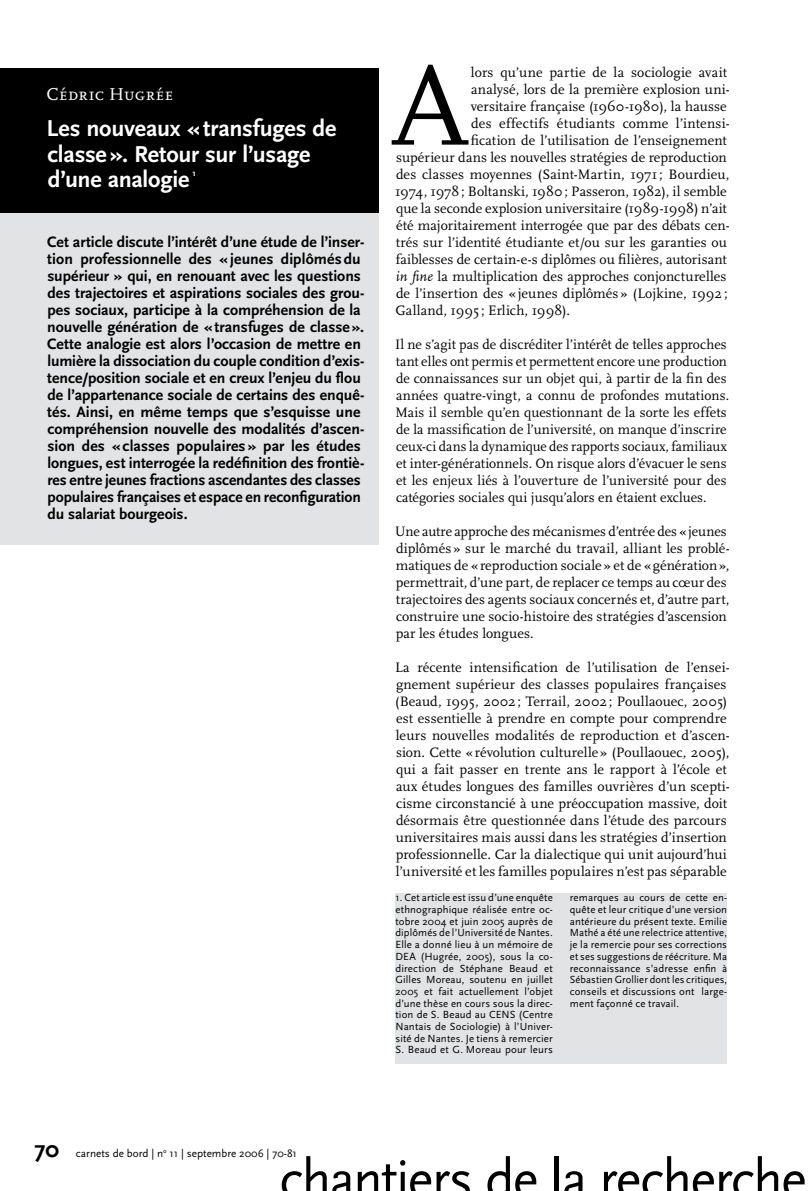
<style>
.page{position:relative;width:808px;height:1191px;background:#fff}
.page>*{position:absolute;margin:0;border:0;box-sizing:border-box;transform-origin:0 0}
.t1{font:57px "Scala Sans";letter-spacing:-.025em;color:#000;scale:.95 1}
.t2{font:700 24px/25.5px "Scala Sans";letter-spacing:-.01em;color:#fff}
.t3{font:700 24px "Scala Sans";color:#000}
.t4{font:18px "Scala Caps";color:#fff}
.t5{font:700 15.75px/17px "Scala Sans";color:#000}
.t6{font:14.25px/17px "Scala";letter-spacing:.005em;color:#000}
.t7{font:11.25px "Scala Sans";color:#000}
.t8{font:10.8px/11.7px "Scala Sans";letter-spacing:.01em;color:#000;text-align:justify}
.t9{font:700 8.7px "Scala Sans";color:#fff}
.s1{font-style:italic}
</style>
<div class="page">
<div style="left:0;top:145px;width:378px;height:399px;background:#e2e3e4"></div>
<div style="left:0;top:68px;width:378px;height:145px;background:#000"></div>
<svg style="left:392px;top:65px;width:76px;height:80px"></svg>
<div style="left:395px;top:893px;width:332px;height:170px;background:#e2e3e4"></div>
<p class="t4" style="left:47px;top:84px;width:128px">Cédric Hugrée</p>
<h2 class="t2" style="left:47px;top:116px;width:291px">Les nouveaux «transfuges de classe». Retour sur l’usage d’une analogie</h2>
<p class="t9" style="left:192px;top:169px;width:5px">1</p>
<p class="t5" style="left:47px;top:233px;width:319px">Cet article discute l’intérêt d’une étude de l’inser&shy;tion professionnelle des «jeunes diplômés du supérieur » qui, en renouant avec les questions des trajectoires et aspirations sociales des grou&shy;pes sociaux, participe à la compréhension de la nouvelle génération de «transfuges de classe».<br>Cette analogie est alors l’occasion de mettre en lumière la dissociation du couple condition d’exis&shy;tence/position sociale et en creux l’enjeu du flou de l’appartenance sociale de certains des enquê&shy;tés. Ainsi, en même temps que s’esquisse une compréhension nouvelle des modalités d’ascen&shy;sion des «classes populaires» par les études longues, est interrogée la redéfinition des frontiè&shy;res entre jeunes fractions ascendantes des classes populaires françaises et espace en reconfiguration du salariat bourgeois.</p>
<p class="t6" style="left:471px;top:64px;width:257px">lors qu’une partie de la sociologie avait</p>
<p class="t6" style="left:471px;top:81px;width:260px">analysé, lors de la première explosion uni-</p>
<p class="t6" style="left:471px;top:98px;width:257px">versitaire française (1960-1980), la hausse</p>
<p class="t6" style="left:471px;top:115px;width:260px">des effectifs étudiants comme l’intensi-</p>
<p class="t6" style="left:471px;top:132px;width:258px">fication de l’utilisation de l’enseignement</p>
<p class="t6" style="left:396px;top:149px;width:332px">supérieur dans les nouvelles stratégies de reproduction</p>
<p class="t6" style="left:396px;top:166px;width:335px">des classes moyennes (Saint-Martin, 1971; Bourdieu,</p>
<p class="t6" style="left:395px;top:183px;width:333px">1974, 1978; Boltanski, 1980; Passeron, 1982), il semble</p>
<p class="t6" style="left:396px;top:200px;width:332px">que la seconde explosion universitaire (1989-1998) n’ait</p>
<p class="t6" style="left:396px;top:217px;width:335px">été majoritairement interrogée que par des débats cen-</p>
<p class="t6" style="left:396px;top:234px;width:332px">trés sur l’identité étudiante et/ou sur les garanties ou</p>
<p class="t6" style="left:396px;top:251px;width:332px">faiblesses de certain-e-s diplômes ou filières, autorisant</p>
<p class="t6" style="left:396px;top:268px;width:332px"><span class="s1">in fine</span> la multiplication des approches conjoncturelles</p>
<p class="t6" style="left:396px;top:285px;width:333px">de l’insertion des « jeunes diplômés » (Lojkine, 1992;</p>
<p class="t6" style="left:395px;top:302px;width:176px">Galland, 1995 ; Erlich, 1998).</p>
<p class="t6" style="left:395px;top:336px;width:336px">Il ne s’agit pas de discréditer l’intérêt de telles approches tant elles ont permis et permettent encore une production de connaissances sur un objet qui, à partir de la fin des années quatre-vingt, a connu de profondes mutations.<br>Mais il semble qu’en questionnant de la sorte les effets de la massification de l’université, on manque d’inscrire ceux-ci dans la dynamique des rapports sociaux, familiaux et inter-générationnels. On risque alors d’évacuer le sens et les enjeux liés à l’ouverture de l’université pour des catégories sociales qui jusqu’alors en étaient exclues.</p>
<p class="t6" style="left:395px;top:523px;width:336px">Une autre approche des mécanismes d’entrée des «jeunes diplômés » sur le marché du travail, alliant les problé&shy;matiques de «reproduction sociale » et de «génération», permettrait, d’une part, de replacer ce temps au cœur des trajectoires des agents sociaux concernés et, d’autre part, construire une socio-histoire des stratégies d’ascension par les études longues.</p>
<p class="t6" style="left:395px;top:659px;width:336px">La récente intensification de l’utilisation de l’ensei&shy;gnement supérieur des classes populaires françaises (Beaud, 1995, 2002; Terrail, 2002; Poullaouec, 2005) est essentielle à prendre en compte pour comprendre leurs nouvelles modalités de reproduction et d’ascen&shy;sion. Cette «révolution culturelle » (Poullaouec, 2005), qui a fait passer en trente ans le rapport à l’école et aux études longues des familles ouvrières d’un scepti&shy;cisme circonstancié à une préoccupation massive, doit désormais être questionnée dans l’étude des parcours universitaires mais aussi dans les stratégies d’insertion professionnelle. Car la dialectique qui unit aujourd’hui l’université et les familles populaires n’est pas séparable</p>
<p class="t8" style="left:395px;top:892px;width:159px">1. Cet article est issu d’une enquête ethnographique réalisée entre oc&shy;tobre 2004 et juin 2005 auprès de diplômés de l’Université de Nantes.<br>Elle a donné lieu à un mémoire de DEA (Hugrée, 2005), sous la co&shy;direction de Stéphane Beaud et Gilles Moreau, soutenu en juillet 2005 et fait actuellement l’objet d’une thèse en cours sous la direc&shy;tion de S. Beaud au CENS (Centre Nantais de Sociologie) à l’Univer&shy;sité de Nantes. Je tiens à remercier S. Beaud et G. Moreau pour leurs</p>
<p class="t8" style="left:570px;top:892px;width:159px">remarques au cours de cette en&shy;quête et leur critique d’une version antérieure du présent texte. Emilie Mathé a été une relectrice attentive, je la remercie pour ses corrections et ses suggestions de réécriture. Ma reconnaissance s’adresse enfin à Sébastien Grollier dont les critiques, conseils et discussions ont large&shy;ment façonné ce travail.</p>
<h2 class="t3" style="left:34px;top:1136px;width:26px">70</h2>
<p class="t7" style="left:76px;top:1147px;width:223px">carnets de bord | n<sup>o</sup> 11 | septembre 2006 | 70-81</p>
<h1 class="t1" style="left:279px;top:1148px;width:556px">chantiers de la recherche</h1>
</div>
